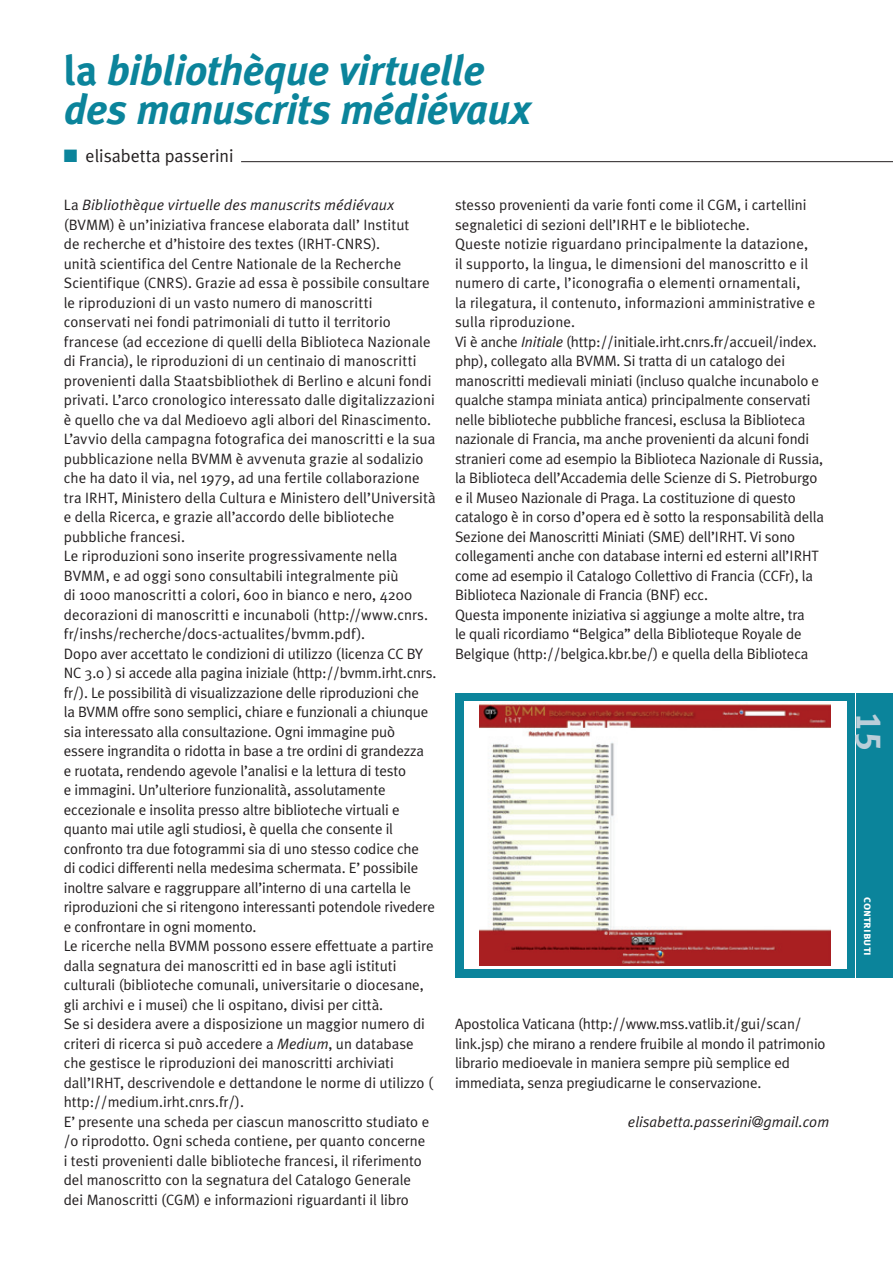
<style>
.page{position:relative;width:893px;height:1263px;background:#fff}
.page>*{position:absolute;margin:0;border:0;box-sizing:border-box;transform-origin:0 0}
.Titolo_Sezione_AIB_r{font:italic 700 42px "Meta Plus";letter-spacing:-.015em;color:#0b849b}
.t1{font:36px "Meta Plus Bold Caps";color:#baced9}
.t2{font:18px "Meta Plus Normal";color:#231f20}
.Normale{font:15px/19.5px "Meta Plus Normal";color:#231f20}
.Normale-2{font:italic 15px "Meta Plus Normal";color:#231f20}
.t3{font:12px "Meta Plus Bold Caps";color:#fff}
.s1{font-style:normal}
.s2{color:#0b849b}
.s3{font-style:italic}
</style>
<div class="page">
<div style="left:856px;top:693px;width:37px;height:285px;background:#0b849b"></div>
<hr style="left:241px;top:161px;width:652px;height:1px;background:#231f20">
<div style="left:455px;top:693px;width:400px;height:285px;background:#0b849b"></div>
<div style="left:464px;top:701px;width:382px;height:268px;background:#fff"></div>
<img style="left:480px;top:702px;width:350px;height:264px">
<p class="Titolo_Sezione_AIB_r" style="left:64px;top:46px;width:423px"><span class="s1">la</span> bibliothèque virtuelle</p>
<p class="Titolo_Sezione_AIB_r" style="left:64px;top:85px;width:469px">des manuscrits médiévaux</p>
<p class="t2" style="left:64px;top:145px;width:171px"><span class="s2">■</span> elisabetta passerini</p>
<p class="Normale" style="left:64px;top:195px;width:372px">La <span class="s3">Bibliothèque virtuelle des manuscrits médiévaux </span>(BVMM) è un’iniziativa francese elaborata dall’ Institut<br>de recherche et d’histoire des textes (IRHT-CNRS).<br>unità scientifica del Centre Nationale de la Recherche Scientifique (CNRS). Grazie ad essa è possibile consultare le riproduzioni di un vasto numero di manoscritti conservati nei fondi patrimoniali di tutto il territorio francese (ad eccezione di quelli della Biblioteca Nazionale di Francia), le riproduzioni di un centinaio di manoscritti provenienti dalla Staatsbibliothek di Berlino e alcuni fondi privati. L’arco cronologico interessato dalle digitalizzazioni è quello che va dal Medioevo agli albori del Rinascimento.</p>
<p class="Normale" style="left:64px;top:429px;width:373px">L’avvio della campagna fotografica dei manoscritti e la sua pubblicazione nella BVMM è avvenuta grazie al sodalizio che ha dato il via, nel 1979, ad una fertile collaborazione tra IRHT, Ministero della Cultura e Ministero dell’Università e della Ricerca, e grazie all’accordo delle biblioteche pubbliche francesi.</p>
<p class="Normale" style="left:64px;top:546px;width:366px">Le riproduzioni sono inserite progressivamente nella BVMM, e ad oggi sono consultabili integralmente più<br>di 1000 manoscritti a colori, 600 in bianco e nero, 4200 decorazioni di manoscritti e incunaboli (http://www.cnrs. fr/inshs/recherche/docs-actualites/bvmm.pdf).</p>
<p class="Normale" style="left:64px;top:643px;width:374px">Dopo aver accettato le condizioni di utilizzo (licenza CC BY NC 3.0 ) si accede alla pagina iniziale (http://bvmm.irht.cnrs. fr/). Le possibilità di visualizzazione delle riproduzioni che<br>la BVMM offre sono semplici, chiare e funzionali a chiunque sia interessato alla consultazione. Ogni immagine può essere ingrandita o ridotta in base a tre ordini di grandezza<br>e ruotata, rendendo agevole l’analisi e la lettura di testo<br>e immagini. Un’ulteriore funzionalità, assolutamente eccezionale e insolita presso altre biblioteche virtuali e quanto mai utile agli studiosi, è quella che consente il confronto tra due fotogrammi sia di uno stesso codice che<br>di codici differenti nella medesima schermata. E’ possibile inoltre salvare e raggruppare all’interno di una cartella le riproduzioni che si ritengono interessanti potendole rivedere e confrontare in ogni momento.</p>
<p class="Normale" style="left:64px;top:936px;width:371px">Le ricerche nella BVMM possono essere effettuate a partire dalla segnatura dei manoscritti ed in base agli istituti culturali (biblioteche comunali, universitarie o diocesane, gli archivi e i musei) che li ospitano, divisi per città.</p>
<p class="Normale" style="left:64px;top:1014px;width:371px">Se si desidera avere a disposizione un maggior numero di criteri di ricerca si può accedere a <span class="s3">Medium</span>, un database che gestisce le riproduzioni dei manoscritti archiviati dall’IRHT, descrivendole e dettandone le norme di utilizzo ( http://medium.irht.cnrs.fr/).</p>
<p class="Normale" style="left:64px;top:1111px;width:367px">E’ presente una scheda per ciascun manoscritto studiato e /o riprodotto. Ogni scheda contiene, per quanto concerne i testi provenienti dalle biblioteche francesi, il riferimento del manoscritto con la segnatura del Catalogo Generale dei Manoscritti (CGM) e informazioni riguardanti il libro</p>
<p class="Normale" style="left:455px;top:195px;width:353px">stesso provenienti da varie fonti come il CGM, i cartellini segnaletici di sezioni dell’IRHT e le biblioteche.</p>
<p class="Normale" style="left:455px;top:234px;width:362px">Queste notizie riguardano principalmente la datazione, il supporto, la lingua, le dimensioni del manoscritto e il numero di carte, l’iconografia o elementi ornamentali, la rilegatura, il contenuto, informazioni amministrative e sulla riproduzione.</p>
<p class="Normale" style="left:455px;top:331px;width:370px">Vi è anche <span class="s3">Initiale</span> (http://initiale.irht.cnrs.fr/accueil/index. php), collegato alla BVMM. Si tratta di un catalogo dei manoscritti medievali miniati (incluso qualche incunabolo e qualche stampa miniata antica) principalmente conservati nelle biblioteche pubbliche francesi, esclusa la Biblioteca nazionale di Francia, ma anche provenienti da alcuni fondi stranieri come ad esempio la Biblioteca Nazionale di Russia, la Biblioteca dell’Accademia delle Scienze di S. Pietroburgo e il Museo Nazionale di Praga. La costituzione di questo catalogo è in corso d’opera ed è sotto la responsabilità della Sezione dei Manoscritti Miniati (SME) dell’IRHT. Vi sono collegamenti anche con database interni ed esterni all’IRHT come ad esempio il Catalogo Collettivo di Francia (CCFr), la Biblioteca Nazionale di Francia (BNF) ecc.</p>
<p class="Normale" style="left:455px;top:604px;width:355px">Questa imponente iniziativa si aggiunge a molte altre, tra le quali ricordiamo “Belgica” della Biblioteque Royale de<br>Belgique (http://belgica.kbr.be/) e quella della Biblioteca</p>
<p class="Normale" style="left:455px;top:1014px;width:372px">Apostolica Vaticana (http://www.mss.vatlib.it/gui/scan/ link.jsp) che mirano a rendere fruibile al mondo il patrimonio librario medioevale in maniera sempre più semplice ed immediata, senza pregiudicarne le conservazione.</p>
<p class="Normale-2" style="left:628px;top:1113px;width:203px">elisabetta.passerini@gmail.com</p>
<h2 class="t1" style="left:890px;top:712px;width:40px;rotate:90deg">15</h2>
<p class="t3" style="left:875px;top:897px;width:60px;rotate:90deg">contributi</p>
</div>
